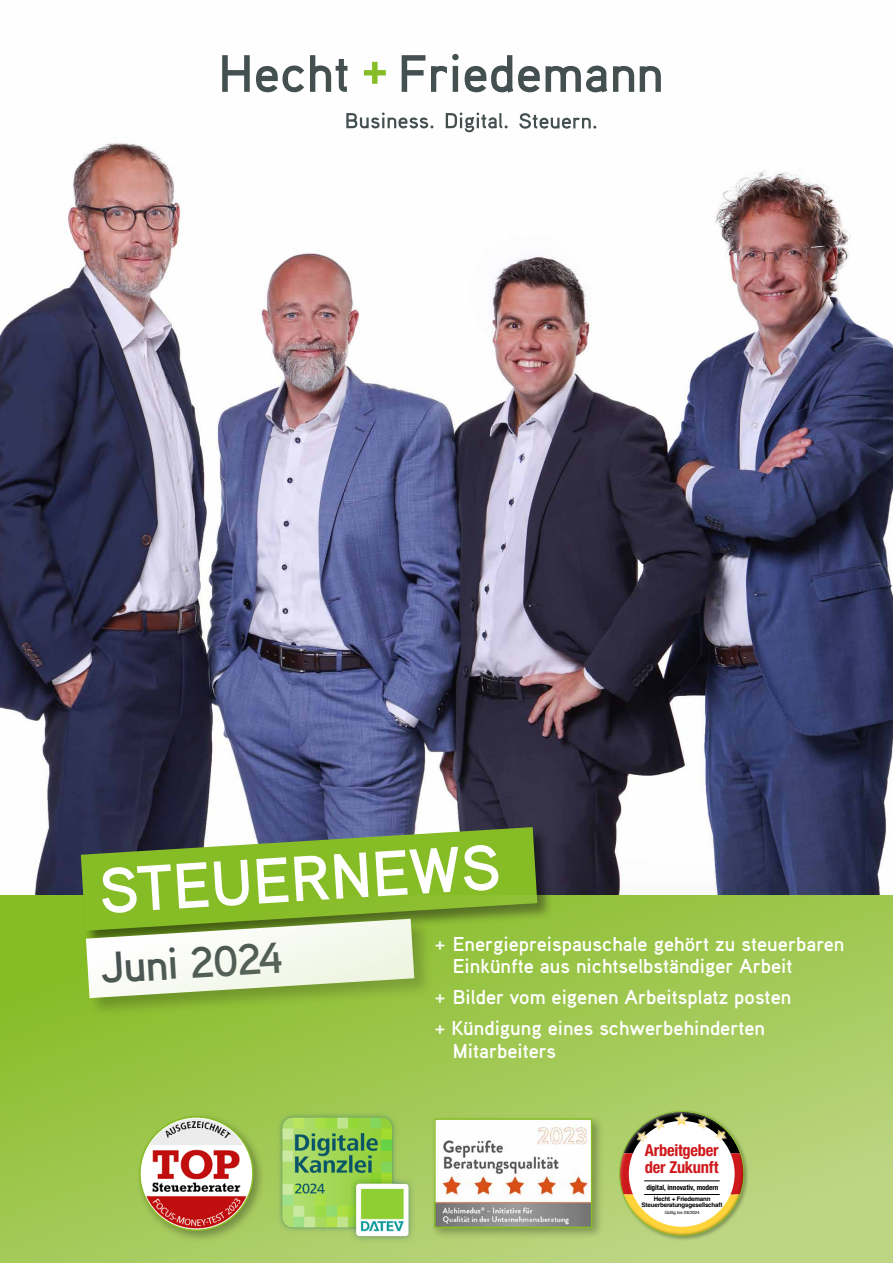
<style>
.page{position:relative;width:893px;height:1263px;background:#fff}
.page>*{position:absolute;margin:0;border:0;box-sizing:border-box;transform-origin:0 0}
.t1{font:700 63.9px "Aaux Pro OT";color:#fff}
.t2{font:700 43.5px "Aaux Pro OT";color:#444f50}
.t3{font:700 20.1px/22.5px "Aaux Pro OT";color:#fff}
.t4{font:700 condensed 16.5px/17.2px "Helvetica Neue";letter-spacing:-.015em;color:#ce191c}
.t5{font:700 condensed 7.35px "Helvetica Neue";letter-spacing:-.01em;color:#000}
.t6{font:700 6.15px/6.6px "Helvetica";letter-spacing:-.025em;color:#000;text-align:center}
.t7{font:4.35px "Helvetica";letter-spacing:-.005em;color:#000}
</style>
<div class="page">
<img style="left:0;top:53px;width:893px;height:842px">
<svg style="left:222px;top:55px;width:28px;height:37px"></svg>
<svg style="left:256px;top:66px;width:48px;height:26px"></svg>
<svg style="left:310px;top:55px;width:37px;height:37px"></svg>
<svg style="left:402px;top:55px;width:23px;height:37px"></svg>
<svg style="left:431px;top:54px;width:28px;height:38px"></svg>
<svg style="left:465px;top:55px;width:75px;height:38px"></svg>
<svg style="left:546px;top:66px;width:61px;height:26px"></svg>
<svg style="left:613px;top:66px;width:21px;height:26px"></svg>
<svg style="left:640px;top:66px;width:21px;height:26px"></svg>
<svg style="left:364px;top:62px;width:22px;height:22px"></svg>
<svg style="left:346px;top:113px;width:87px;height:15px"></svg>
<svg style="left:446px;top:113px;width:62px;height:19px"></svg>
<svg style="left:519px;top:113px;width:77px;height:16px"></svg>
<div style="left:80px;top:826px;width:474px;height:121px;background:#000;opacity:.5"></div>
<svg style="left:81px;top:827px;width:456px;height:68px;background:#7ca836"></svg>
<svg style="left:0;top:895px;width:893px;height:368px;background:#a4c95c"></svg>
<div style="left:136px;top:1113px;width:129px;height:130px;background:#000;opacity:.3"></div>
<img style="left:140px;top:1117px;width:113px;height:113px;border-radius:57px">
<div style="left:431px;top:1115px;width:173px;height:125px;background:#000;opacity:.3"></div>
<img style="left:437px;top:1121px;width:152px;height:104px">
<div style="left:434px;top:1118px;width:158px;height:110px;border:2px solid #86bc25"></div>
<img style="left:275px;top:1110px;width:143px;height:134px">
<div style="left:618px;top:1109px;width:131px;height:132px;background:#000;opacity:.3"></div>
<svg style="left:620px;top:1111px;width:124px;height:124px"></svg>
<img style="left:695px;top:1115px;width:16px;height:17px">
<img style="left:711px;top:1127px;width:19px;height:18px">
<img style="left:651px;top:1115px;width:17px;height:17px">
<img style="left:633px;top:1127px;width:18px;height:18px">
<hr style="left:644px;top:1180px;width:75px;height:1px;background:#000">
<hr style="left:644px;top:1194px;width:75px;height:1px;background:#000">
<h1 class="t1" style="left:96px;top:852px;width:404px;rotate:-4deg">STEUERNEWS</h1>
<p class="t3" style="left:453px;top:932px;width:393px;text-indent:-18px">+ Energiepreispauschale gehört zu steuerbaren<br>Einkünfte aus nichtselbständiger Arbeit</p>
<p class="t3" style="left:435px;top:981px;width:358px;line-height:31px">+ Bilder vom eigenen Arbeitsplatz posten + Kündigung eines schwerbehinderten</p>
<p class="t3" style="left:453px;top:1039px;width:105px">Mitarbeiters</p>
<h2 class="t2" style="left:100px;top:940px;width:184px;rotate:-3deg">Juni 2024</h2>
<p class="t4" style="left:645px;top:1141px;width:75px">Arbeitgeber der Zukunft</p>
<p class="t5" style="left:646px;top:1183px;width:74px">digital, innovativ, modern</p>
<p class="t6" style="left:642px;top:1196px;width:82px">Hecht + Friedemann<br>Steuerberatungsgesellschaft</p>
<p class="t7" style="left:665px;top:1209px;width:36px">Gültig bis 08/2024</p>
</div>
